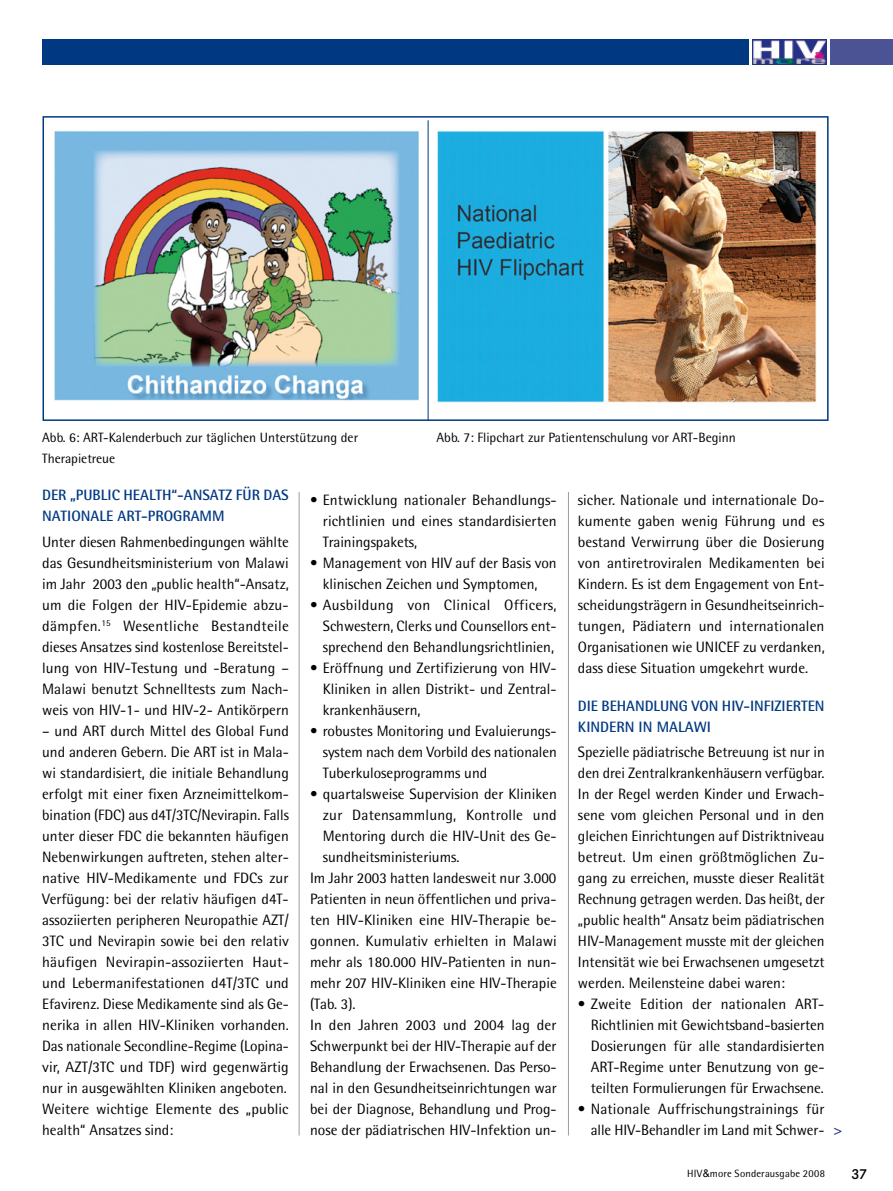
<style>
.page{position:relative;width:893px;height:1191px;background:#fff}
.page>*{position:absolute;margin:0;border:0;box-sizing:border-box;transform-origin:0 0}
.t1{font:15px/21px "Rotis Semi Sans";color:#000;text-align:justify}
.t2{font:700 15px "Rotis Semi Sans";color:#003882}
.t3{font:600 15px "Corporate S";color:#000}
.t4{font:700 15px "Rotis Semi Sans";color:#243485}
.t5{font:13.5px/21px "Rotis Semi Sans";color:#000}
.t6{font:10.5px "Rotis Semi Sans";letter-spacing:.015em;color:#000}
.s1{font-family:"Arial"}
</style>
<div class="page">
<div style="left:831px;top:39px;width:62px;height:25px;background:#4b5394"></div>
<div style="left:43px;top:39px;width:705px;height:25px;background:#003882"></div>
<img style="left:752px;top:39px;width:75px;height:25px">
<img style="left:54px;top:120px;width:763px;height:294px">
<div style="left:43px;top:116px;width:786px;height:305px;border:2px solid #003882"></div>
<hr style="left:299px;top:492px;width:1px;height:643px;background:#9c9d9f">
<hr style="left:568px;top:492px;width:1px;height:643px;background:#9c9d9f">
<hr style="left:428px;top:120px;width:1px;height:301px;background:#003882">
<p class="t5" style="left:42px;top:427px;width:317px">Abb. 6: ART-Kalenderbuch zur täglichen Unterstützung der<br>Therapietreue</p>
<p class="t5" style="left:436px;top:427px;width:301px">Abb. 7: Flipchart zur Patientenschulung vor ART-Beginn</p>
<p class="t2" style="left:42px;top:486px;width:42px">DER „PUBLI</p>
<p class="t2" style="left:112px;top:486px;width:21px">C HEALTH</p>
<p class="t2" style="left:171px;top:486px;width:30px">“-ANSATZ</p>
<p class="t2" style="left:236px;top:486px;width:37px">FÜR DAS</p>
<p class="t2" style="left:42px;top:507px;width:9px">NATIONALE</p>
<p class="t2" style="left:118px;top:507px;width:85px">ART-PROG RAMM</p>
<p class="t1" style="left:42px;top:531px;width:248px">Unter diesen Rahmenbedingungen wählte das Gesundheitsministerium von Malawi im Jahr 2003 den „public health“-Ansatz, um die Folgen der HIV-Epidemie abzu&shy;dämpfen.<sup>15</sup> Wesentliche Bestandteile dieses Ansatzes sind kostenlose Bereitstel&shy;lung von HIV-Testung und -Beratung – Malawi benutzt Schnelltests zum Nach&shy;weis von HIV-1- und HIV-2- Antikörpern</p>
<p class="t1" style="left:42px;top:720px;width:248px;text-align:left">– und ART durch Mittel des Global Fund und anderen Gebern. Die ART ist in Mala&shy;wi standardisiert, die initiale Behandlung erfolgt mit einer fixen Arzneimittelkom&shy;bination (FDC) aus d4T/3TC/Nevirapin. Falls unter dieser FDC die bekannten häufigen Nebenwirkungen auftreten, stehen alter&shy;native HIV-Medikamente und FDCs zur Verfügung: bei der relativ häufigen d4T&shy;assoziierten peripheren Neuropathie AZT/ 3TC und Nevirapin sowie bei den relativ häufigen Nevirapin-assoziierten Haut&shy;und Lebermanifestationen d4T/3TC und Efavirenz. Diese Medikamente sind als Ge&shy;nerika in allen HIV-Kliniken vorhanden.<br>Das nationale Secondline-Regime (Lopina&shy;vir, AZT/3TC und TDF) wird gegenwärtig nur in ausgewählten Kliniken angeboten.<br>Weitere wichtige Elemente des „public health“ Ansatzes sind:</p>
<p class="t1" style="left:323px;top:489px;width:235px;text-indent:-13px">• Entwicklung nationaler Behandlungs&shy;richtlinien und eines standardisierten Trainingspakets,</p>
<p class="t1" style="left:310px;top:552px;width:248px;text-align:center">• Management von HIV auf der Basis von klinischen Zeichen und Symptomen,</p>
<p class="t1" style="left:323px;top:594px;width:235px;text-indent:-13px">• Ausbildung von Clinical Officers, Schwestern, Clerks und Counsellors ent&shy;sprechend den Behandlungsrichtlinien,</p>
<p class="t1" style="left:323px;top:657px;width:235px;text-indent:-13px">• Eröffnung und Zertifizierung von HIV-Kliniken in allen Distrikt- und Zentral&shy;krankenhäusern,</p>
<p class="t1" style="left:323px;top:720px;width:235px;text-indent:-13px">• robustes Monitoring und Evaluierungs&shy;system nach dem Vorbild des nationalen Tuberkuloseprogramms und</p>
<p class="t1" style="left:310px;top:783px;width:248px">• quartalsweise Supervision der Kliniken</p>
<p class="t1" style="left:323px;top:804px;width:235px">zur Datensammlung, Kontrolle und</p>
<p class="t1" style="left:323px;top:825px;width:235px">Mentoring durch die HIV-Unit des Ge-</p>
<p class="t1" style="left:323px;top:846px;width:138px">sundheitsministeriums.</p>
<p class="t1" style="left:310px;top:867px;width:248px">Im Jahr 2003 hatten landesweit nur 3.000</p>
<p class="t1" style="left:310px;top:888px;width:248px">Patienten in neun öffentlichen und priva-</p>
<p class="t1" style="left:310px;top:909px;width:248px">ten HIV-Kliniken eine HIV-Therapie be-</p>
<p class="t1" style="left:310px;top:930px;width:248px">gonnen. Kumulativ erhielten in Malawi</p>
<p class="t1" style="left:310px;top:951px;width:248px">mehr als 180.000 HIV-Patienten in nun-</p>
<p class="t1" style="left:310px;top:972px;width:248px">mehr 207 HIV-Kliniken eine HIV-Therapie</p>
<p class="t1" style="left:310px;top:993px;width:47px">(Tab. 3).</p>
<p class="t1" style="left:310px;top:1014px;width:248px">In den Jahren 2003 und 2004 lag der</p>
<p class="t1" style="left:310px;top:1035px;width:248px">Schwerpunkt bei der HIV-Therapie auf der</p>
<p class="t1" style="left:310px;top:1056px;width:248px">Behandlung der Erwachsenen. Das Perso-</p>
<p class="t1" style="left:310px;top:1077px;width:248px">nal in den Gesundheitseinrichtungen war</p>
<p class="t1" style="left:310px;top:1098px;width:248px">bei der Diagnose, Behandlung und Prog-</p>
<p class="t1" style="left:310px;top:1119px;width:248px">nose der pädiatrischen HIV-Infektion un-</p>
<p class="t1" style="left:578px;top:489px;width:248px">sicher. Nationale und internationale Do&shy;kumente gaben wenig Führung und es bestand Verwirrung über die Dosierung von antiretroviralen Medikamenten bei Kindern. Es ist dem Engagement von Ent&shy;scheidungsträgern in Gesundheitseinrich&shy;tungen, Pädiatern und internationalen Organisationen wie UNICEF zu verdanken, dass diese Situation umgekehrt wurde.</p>
<p class="t2" style="left:578px;top:696px;width:42px">DIE BEHANDLUNG</p>
<p class="t2" style="left:691px;top:696px;width:10px">VON</p>
<p class="t2" style="left:722px;top:696px;width:88px">HIV-IN FIZIERTEN</p>
<p class="t2" style="left:578px;top:717px;width:17px">KINDE</p>
<p class="t2" style="left:616px;top:717px;width:62px">RN IN MALAWI</p>
<p class="t1" style="left:578px;top:741px;width:248px">Spezielle pädiatrische Betreuung ist nur in den drei Zentralkrankenhäusern verfügbar.<br>In der Regel werden Kinder und Erwach&shy;sene vom gleichen Personal und in den gleichen Einrichtungen auf Distriktniveau betreut. Um einen größtmöglichen Zu&shy;gang zu erreichen, musste dieser Realität Rechnung getragen werden. Das heißt, der „public health“ Ansatz beim pädiatrischen HIV-Management musste mit der gleichen Intensität wie bei Erwachsenen umgesetzt werden. Meilensteine dabei waren:</p>
<p class="t1" style="left:591px;top:993px;width:235px;text-indent:-13px">• Zweite Edition der nationalen ART-Richtlinien mit Gewichtsband-basierten Dosierungen für alle standardisierten ART-Regime unter Benutzung von ge&shy;teilten Formulierungen für Erwachsene.</p>
<p class="t1" style="left:578px;top:1098px;width:248px;text-align:right">• Nationale Auffrischungstrainings für alle HIV-Behandler im Land mit Schwer-</p>
<p class="t4" style="left:833px;top:1120px;width:10px">&gt;</p>
<p class="t6" style="left:687px;top:1167px;width:139px">HIV<span class="s1">&amp;</span>more Sonderausgabe 2008</p>
<p class="t3" style="left:851px;top:1165px;width:18px">37</p>
</div>
